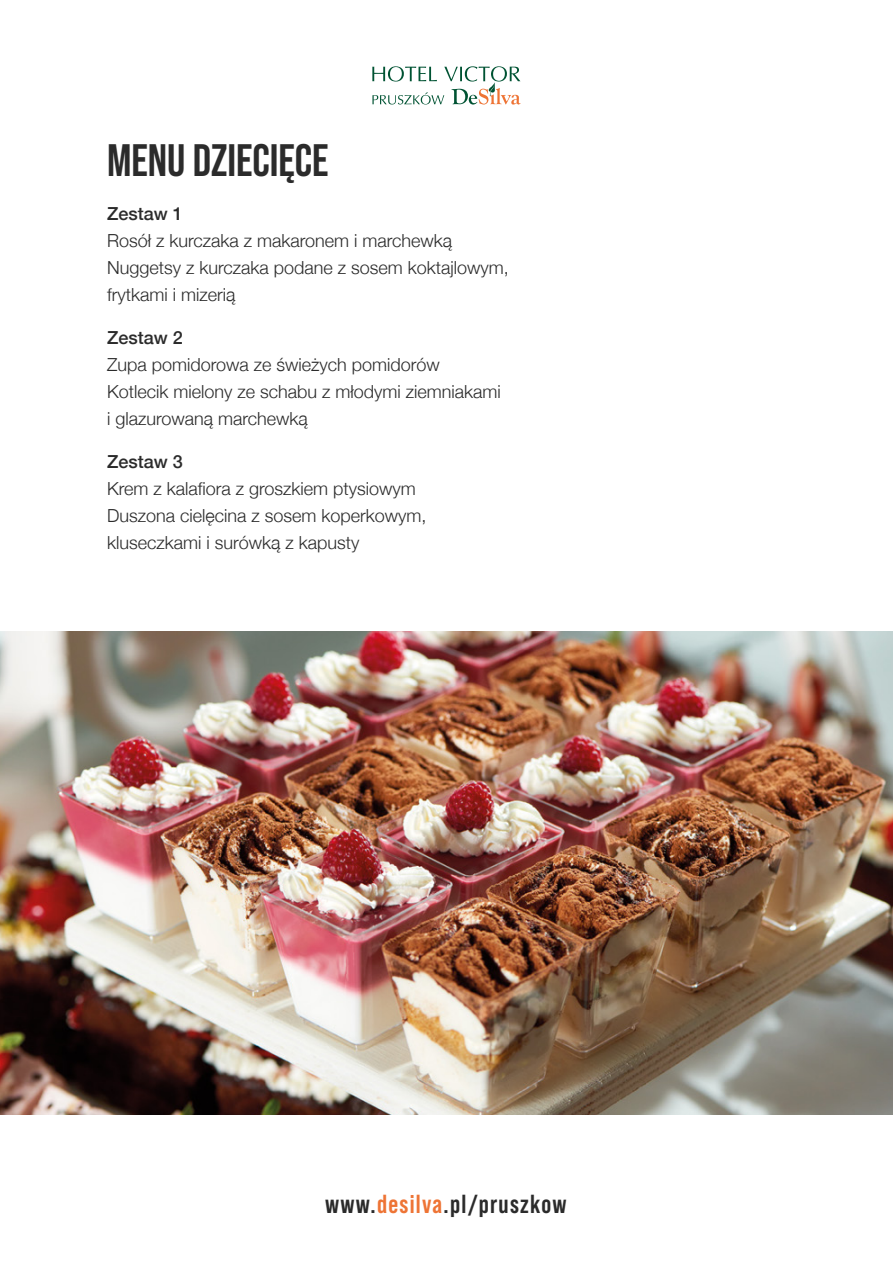
<style>
.page{position:relative;width:893px;height:1263px;background:#fff}
.page>*{position:absolute;margin:0;border:0;box-sizing:border-box;transform-origin:0 0}
.t1{font:700 45.45px "Bebas Neue Pro";color:#2b2b2b}
.t2{font:700 26.1px "Bebas Neue Pro";letter-spacing:.05em;color:#2b2b2b}
.t3{font:300 18px/27px "Helvetica Neue";color:#2b2b2b}
.t4{font:500 18px "Helvetica Neue";color:#2b2b2b}
.s1{color:#ee7435}
</style>
<div class="page">
<img style="left:0;top:631px;width:893px;height:483px">
<svg style="left:372px;top:66px;width:149px;height:39px"></svg>
<h1 class="t1" style="left:107px;top:135px;width:223px">MENU DZIECIĘCE</h1>
<p class="t4" style="left:107px;top:199px;width:77px">Zestaw 1</p>
<p class="t3" style="left:107px;top:225px;width:403px">Rosół z kurczaka z makaronem i marchewką<br>Nuggetsy z kurczaka podane z sosem koktajlowym, frytkami i mizerią</p>
<p class="t4" style="left:107px;top:323px;width:77px">Zestaw 2</p>
<p class="t3" style="left:107px;top:350px;width:395px">Zupa pomidorowa ze świeżych pomidorów<br>Kotlecik mielony ze schabu z młodymi ziemniakami i glazurowaną marchewką</p>
<p class="t4" style="left:107px;top:447px;width:77px">Zestaw 3</p>
<p class="t3" style="left:107px;top:474px;width:321px">Krem z kalafiora z groszkiem ptysiowym<br>Duszona cielęcina z sosem koperkowym, kluseczkami i surówką z kapusty</p>
<h2 class="t2" style="left:325px;top:1189px;width:243px">www.<span class="s1">desilva</span>.pl/pruszkow</h2>
</div>
